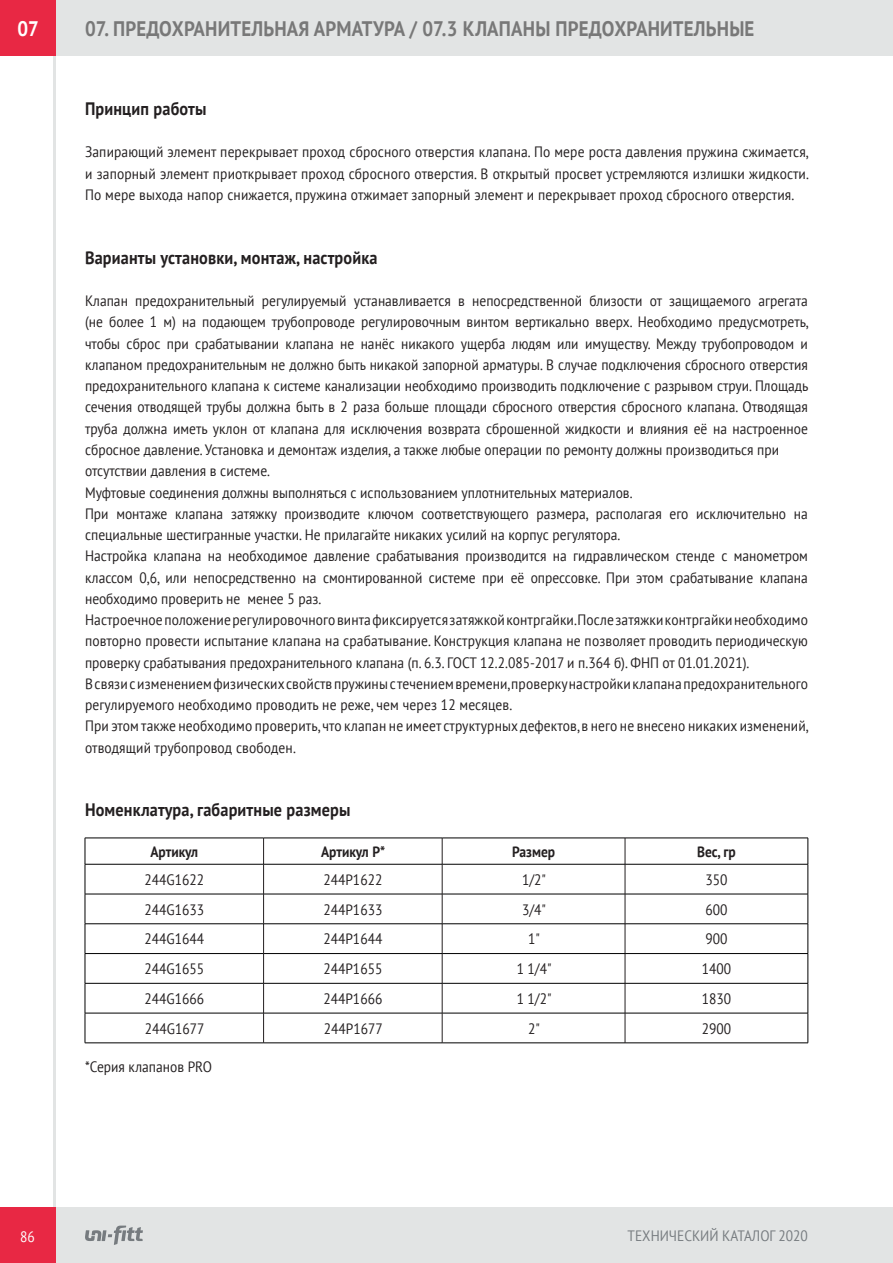
<style>
.page{position:relative;width:893px;height:1263px;background:#fff}
.page>*{position:absolute;margin:0;border:0;box-sizing:border-box;transform-origin:0 0}
.t1{font:700 21px "PT Sans";letter-spacing:.01em;color:#787878;scale:.9 1}
.t2{font:700 21px "PT Sans";color:#fff;scale:.9 1}
.t3{font:700 18px "PT Sans";letter-spacing:.01em;color:#231f20;scale:.9 1}
.t4{font:15px/21.3px "PT Sans";color:#231f20;text-align:justify;scale:.9 1}
.t5{font:700 15px "PT Sans";color:#231f20;scale:.9 1}
.t6{font:15px "PT Sans";color:#767b7f;scale:.9 1}
.t7{font:15px "PT Sans";color:#fff;scale:.9 1}
</style>
<div class="page">
<div style="left:54px;top:1207px;width:839px;height:56px;background:#e2e4e4"></div>
<hr style="left:53px;top:0;width:2px;height:1263px;background:#e2e4e4">
<div style="left:53px;top:0;width:840px;height:55px;background:#e2e4e4"></div>
<div style="left:0;top:0;width:55px;height:55px;background:#e82844"></div>
<div style="left:0;top:1208px;width:55px;height:55px;background:#e82844"></div>
<svg style="left:85px;top:1225px;width:58px;height:20px"></svg>
<svg style="left:263px;top:839px;width:1px;height:25px"></svg>
<svg style="left:442px;top:839px;width:1px;height:25px"></svg>
<svg style="left:625px;top:839px;width:1px;height:25px"></svg>
<hr style="left:263px;top:864px;width:1px;height:30px;background:#231f20">
<hr style="left:442px;top:864px;width:1px;height:30px;background:#231f20">
<hr style="left:625px;top:864px;width:1px;height:30px;background:#231f20">
<svg style="left:263px;top:895px;width:1px;height:88px"></svg>
<svg style="left:442px;top:895px;width:1px;height:88px"></svg>
<svg style="left:625px;top:895px;width:1px;height:88px"></svg>
<hr style="left:263px;top:983px;width:1px;height:30px;background:#231f20">
<hr style="left:442px;top:983px;width:1px;height:30px;background:#231f20">
<hr style="left:625px;top:983px;width:1px;height:30px;background:#231f20">
<hr style="left:263px;top:1013px;width:1px;height:30px;background:#231f20">
<hr style="left:442px;top:1013px;width:1px;height:30px;background:#231f20">
<hr style="left:625px;top:1013px;width:1px;height:30px;background:#231f20">
<hr style="left:85px;top:838px;width:179px;height:1px;background:#000001">
<svg style="left:85px;top:838px;width:1px;height:26px"></svg>
<hr style="left:264px;top:838px;width:178px;height:1px;background:#000001">
<hr style="left:442px;top:838px;width:183px;height:1px;background:#000001">
<hr style="left:625px;top:838px;width:183px;height:1px;background:#000001">
<svg style="left:808px;top:838px;width:1px;height:26px"></svg>
<hr style="left:85px;top:864px;width:179px;height:1px;background:#000001">
<hr style="left:85px;top:864px;width:1px;height:30px;background:#000001">
<hr style="left:264px;top:864px;width:178px;height:1px;background:#000001">
<hr style="left:442px;top:864px;width:183px;height:1px;background:#000001">
<hr style="left:625px;top:864px;width:183px;height:1px;background:#000001">
<hr style="left:808px;top:864px;width:1px;height:30px;background:#000001">
<hr style="left:85px;top:894px;width:179px;height:1px;background:#000001">
<hr style="left:264px;top:894px;width:178px;height:1px;background:#000001">
<hr style="left:442px;top:894px;width:183px;height:1px;background:#000001">
<hr style="left:625px;top:894px;width:183px;height:1px;background:#000001">
<hr style="left:85px;top:923px;width:179px;height:1px;background:#000001">
<hr style="left:264px;top:923px;width:178px;height:1px;background:#000001">
<hr style="left:442px;top:923px;width:183px;height:1px;background:#000001">
<hr style="left:625px;top:923px;width:183px;height:1px;background:#000001">
<hr style="left:85px;top:953px;width:179px;height:1px;background:#000001">
<svg style="left:85px;top:894px;width:1px;height:89px"></svg>
<hr style="left:264px;top:953px;width:178px;height:1px;background:#000001">
<hr style="left:442px;top:953px;width:183px;height:1px;background:#000001">
<hr style="left:625px;top:953px;width:183px;height:1px;background:#000001">
<svg style="left:808px;top:894px;width:1px;height:89px"></svg>
<hr style="left:85px;top:983px;width:179px;height:1px;background:#000001">
<hr style="left:85px;top:983px;width:1px;height:30px;background:#000001">
<hr style="left:264px;top:983px;width:178px;height:1px;background:#000001">
<hr style="left:442px;top:983px;width:183px;height:1px;background:#000001">
<hr style="left:625px;top:983px;width:183px;height:1px;background:#000001">
<hr style="left:808px;top:983px;width:1px;height:30px;background:#000001">
<hr style="left:85px;top:1013px;width:179px;height:1px;background:#000001">
<hr style="left:85px;top:1013px;width:1px;height:30px;background:#000001">
<hr style="left:264px;top:1013px;width:178px;height:1px;background:#000001">
<hr style="left:442px;top:1013px;width:183px;height:1px;background:#000001">
<hr style="left:625px;top:1013px;width:183px;height:1px;background:#000001">
<hr style="left:808px;top:1013px;width:1px;height:30px;background:#000001">
<hr style="left:85px;top:1042px;width:179px;height:1px;background:#000001">
<hr style="left:264px;top:1042px;width:178px;height:1px;background:#000001">
<hr style="left:442px;top:1042px;width:183px;height:1px;background:#000001">
<hr style="left:625px;top:1042px;width:183px;height:1px;background:#000001">
<p class="t2" style="left:17px;top:15px;width:25px">07</p>
<p class="t1" style="left:85px;top:15px;width:745px">07. ПРЕДОХРАНИТЕЛЬНАЯ АРМАТУРА / 07.3 КЛАПАНЫ ПРЕДОХРАНИТЕЛЬНЫЕ</p>
<p class="t3" style="left:85px;top:97px;width:137px">Принцип работы</p>
<p class="t4" style="left:85px;top:141px;width:806px">Запирающий элемент перекрывает проход сбросного отверстия клапана. По мере роста давления пружина сжимается, и запорный элемент приоткрывает проход сбросного отверстия. В открытый просвет устремляются излишки жидкости.<br>По мере выхода напор снижается, пружина отжимает запорный элемент и перекрывает проход сбросного отверстия.</p>
<p class="t3" style="left:85px;top:245px;width:326px">Варианты установки, монтаж, настройка</p>
<p class="t4" style="left:85px;top:290px;width:806px">Клапан предохранительный регулируемый устанавливается в непосредственной близости от защищаемого агрегата (не более 1 м) на подающем трубопроводе регулировочным винтом вертикально вверх. Необходимо предусмотреть, чтобы сброс при срабатывании клапана не нанёс никакого ущерба людям или имуществу. Между трубопроводом и клапаном предохранительным не должно быть никакой запорной арматуры. В случае подключения сбросного отверстия предохранительного клапана к системе канализации необходимо производить подключение с разрывом струи. Площадь сечения отводящей трубы должна быть в 2 раза больше площади сбросного отверстия сбросного клапана. Отводящая труба должна иметь уклон от клапана для исключения возврата сброшенной жидкости и влияния её на настроенное сбросное давление. Установка и демонтаж изделия, а также любые операции по ремонту должны производиться при</p>
<p class="t4" style="left:85px;top:460px;width:207px">отсутствии давления в системе.</p>
<p class="t4" style="left:85px;top:481px;width:610px">Муфтовые соединения должны выполняться с использованием уплотнительных материалов.</p>
<p class="t4" style="left:85px;top:502px;width:805px">При монтаже клапана затяжку производите ключом соответствующего размера, располагая его исключительно на специальные шестигранные участки. Не прилагайте никаких усилий на корпус регулятора.</p>
<p class="t4" style="left:85px;top:545px;width:805px">Настройка клапана на необходимое давление срабатывания производится на гидравлическом стенде с манометром классом 0,6, или непосредственно на смонтированной системе при её опрессовке. При этом срабатывание клапана необходимо проверить не менее 5 раз.</p>
<p class="t4" style="left:85px;top:609px;width:805px">Настроечное положение регулировочного винта фиксируется затяжкой контргайки. После затяжки контргайки необходимо повторно провести испытание клапана на срабатывание. Конструкция клапана не позволяет проводить периодическую проверку срабатывания предохранительного клапана (п. 6.3. ГОСТ 12.2.085-2017 и п.364 б). ФНП от 01.01.2021).</p>
<p class="t4" style="left:85px;top:673px;width:805px">В связи с изменением физических свойств пружины с течением времени, проверку настройки клапана предохранительного регулируемого необходимо проводить не реже, чем через 12 месяцев.</p>
<p class="t4" style="left:85px;top:715px;width:806px">При этом также необходимо проверить, что клапан не имеет структурных дефектов, в него не внесено никаких изменений, отводящий трубопровод свободен.</p>
<p class="t3" style="left:85px;top:798px;width:296px">Номенклатура, габаритные размеры</p>
<p class="t5" style="left:150px;top:842px;width:55px">Артикул</p>
<p class="t5" style="left:321px;top:842px;width:73px">Артикул P*</p>
<p class="t5" style="left:512px;top:842px;width:49px">Размер</p>
<p class="t5" style="left:697px;top:842px;width:45px">Вес, гр</p>
<p class="t4" style="left:144px;top:869px;width:68px">244G1622</p>
<p class="t4" style="left:323px;top:869px;width:67px">244P1622</p>
<p class="t4" style="left:522px;top:869px;width:28px">1/2"</p>
<p class="t4" style="left:705px;top:869px;width:26px">350</p>
<p class="t4" style="left:144px;top:898px;width:68px">244G1633</p>
<p class="t4" style="left:323px;top:898px;width:67px">244P1633</p>
<p class="t4" style="left:522px;top:898px;width:28px">3/4"</p>
<p class="t4" style="left:705px;top:898px;width:26px">600</p>
<p class="t4" style="left:144px;top:928px;width:68px">244G1644</p>
<p class="t4" style="left:323px;top:928px;width:67px">244P1644</p>
<p class="t4" style="left:528px;top:928px;width:15px">1"</p>
<p class="t4" style="left:705px;top:928px;width:26px">900</p>
<p class="t4" style="left:144px;top:958px;width:68px">244G1655</p>
<p class="t4" style="left:323px;top:958px;width:67px">244P1655</p>
<p class="t4" style="left:517px;top:958px;width:40px">1 1/4"</p>
<p class="t4" style="left:702px;top:958px;width:34px">1400</p>
<p class="t4" style="left:144px;top:988px;width:68px">244G1666</p>
<p class="t4" style="left:323px;top:988px;width:67px">244P1666</p>
<p class="t4" style="left:517px;top:988px;width:40px">1 1/2"</p>
<p class="t4" style="left:702px;top:988px;width:34px">1830</p>
<p class="t4" style="left:145px;top:1017px;width:68px">244G1677</p>
<p class="t4" style="left:324px;top:1017px;width:67px">244P1677</p>
<p class="t4" style="left:528px;top:1017px;width:15px">2"</p>
<p class="t4" style="left:702px;top:1017px;width:34px">2900</p>
<p class="t4" style="left:85px;top:1055px;width:142px">*Серия клапанов PRO</p>
<p class="t7" style="left:20px;top:1227px;width:18px">86</p>
<p class="t6" style="left:628px;top:1226px;width:202px">ТЕХНИЧЕСКИЙ КАТАЛОГ 2020</p>
</div>
